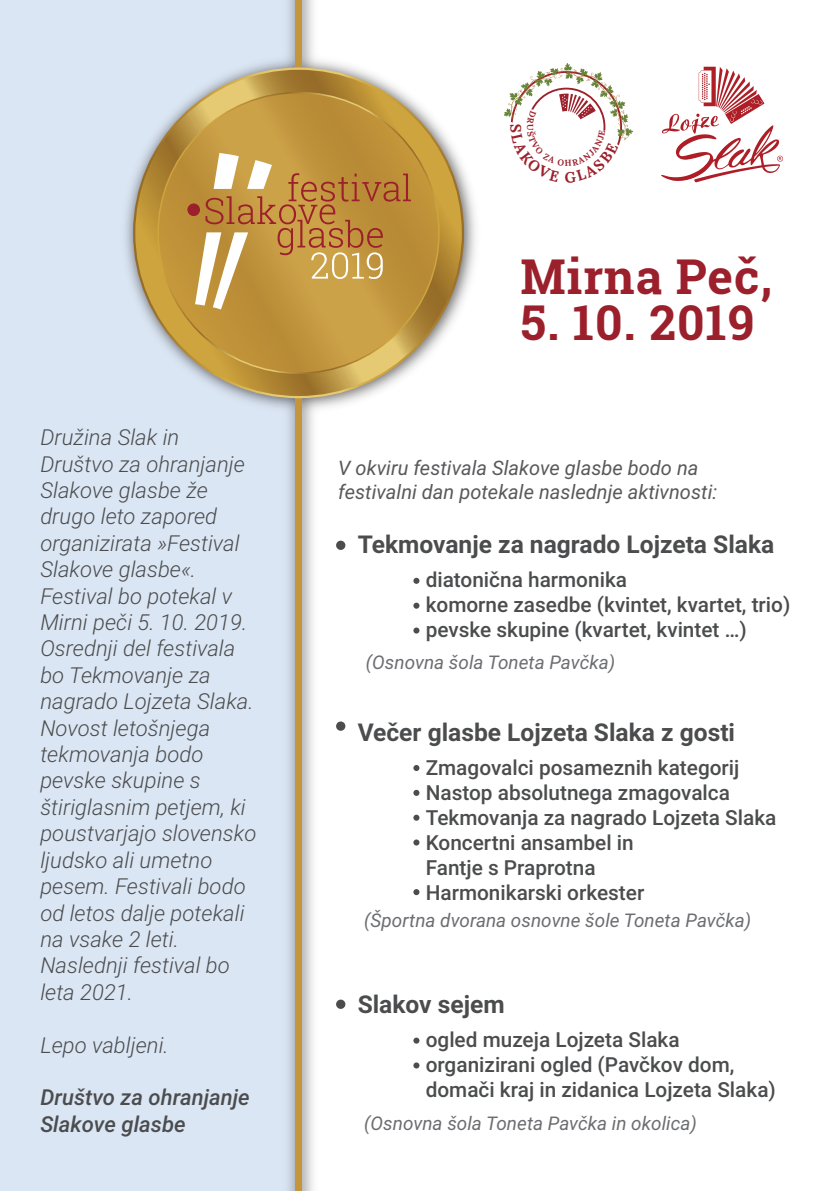
<style>
.page{position:relative;width:840px;height:1191px;background:#fff}
.page>*{position:absolute;margin:0;border:0;box-sizing:border-box;transform-origin:0 0}
.t1{font:700 48px "Roboto Slab";letter-spacing:.02em;color:#9b202b}
.t2{font:700 24.6px "Roboto";color:#4b4c4d}
.t3{font:italic 300 22px/26.4px "Roboto";color:#4b4c4d}
.t4{font:italic 500 22px/26.4px "Roboto";color:#4b4c4d}
.t5{font:500 20.8px/25px "Roboto";color:#4b4c4d}
.t6{font:italic 20px/24px "Roboto";color:#59595c}
.t7{font:italic 18.8px "Roboto";color:#6c6d70}
</style>
<div class="page">
<div style="left:0;top:0;width:298px;height:1191px;background:#dbe6f4"></div>
<img style="left:125px;top:0;width:351px;height:1191px">
<div style="left:295px;top:0;width:6px;height:1191px;background:#c4953b"></div>
<svg style="left:134px;top:69px;width:328px;height:328px;background:#b89039"></svg>
<svg style="left:144px;top:77px;width:310px;height:312px"></svg>
<svg style="left:195px;top:153px;width:215px;height:156px;background:#c59850"></svg>
<div style="left:187px;top:203px;width:13px;height:13px;background:#9b202b;border-radius:50%"></div>
<svg style="left:661px;top:67px;width:121px;height:116px"></svg>
<svg style="left:503px;top:63px;width:130px;height:83px"></svg>
<p class="t3" style="left:40px;top:423px;width:217px">Družina Slak in<br>Društvo za ohranjanje<br>Slakove glasbe že drugo leto zapored organizirata »Festival<br>Slakove glasbe«.<br>Festival bo potekal v<br>Mirni peči 5. 10. 2019.<br>Osrednji del festivala bo Tekmovanje za nagrado Lojzeta Slaka.<br>Novost letošnjega tekmovanja bodo pevske skupine s štiriglasnim petjem, ki poustvarjajo slovensko ljudsko ali umetno pesem. Festivali bodo od letos dalje potekali na vsake 2 leti.<br>Naslednji festival bo leta 2021.</p>
<p class="t3" style="left:40px;top:1030px;width:130px">Lepo vabljeni.</p>
<p class="t4" style="left:40px;top:1083px;width:211px">Društvo za ohranjanje<br>Slakove glasbe</p>
<h1 class="t1" style="left:520px;top:244px;width:253px">Mirna Peč,</h1>
<h1 class="t1" style="left:520px;top:290px;width:235px">5. 10. 2019</h1>
<p class="t6" style="left:338px;top:455px;width:380px">V okviru festivala Slakove glasbe bodo na festivalni dan potekale naslednje aktivnosti:</p>
<p class="t2" style="left:357px;top:527px;width:418px">Tekmovanje za nagrado Lojzeta Slaka</p>
<p class="t5" style="left:425px;top:566px;width:366px">diatonična harmonika<br>komorne zasedbe (kvintet, kvartet, trio) pevske skupine (kvartet, kvintet …)</p>
<p class="t7" style="left:365px;top:649px;width:251px">(Osnovna šola Toneta Pavčka)</p>
<p class="t2" style="left:357px;top:715px;width:379px">Večer glasbe Lojzeta Slaka z gosti</p>
<p class="t5" style="left:425px;top:754px;width:352px">Zmagovalci posameznih kategorij<br>Nastop absolutnega zmagovalca<br>Tekmovanja za nagrado Lojzeta Slaka<br>Koncertni ansambel in<br>Fantje s Praprotna<br>Harmonikarski orkester</p>
<p class="t7" style="left:364px;top:907px;width:388px">(Športna dvorana osnovne šole Toneta Pavčka)</p>
<p class="t2" style="left:357px;top:986px;width:148px">Slakov sejem</p>
<p class="t5" style="left:425px;top:1026px;width:351px">ogled muzeja Lojzeta Slaka organizirani ogled (Pavčkov dom, domači kraj in zidanica Lojzeta Slaka)</p>
<p class="t7" style="left:364px;top:1109px;width:334px">(Osnovna šola Toneta Pavčka in okolica)</p>
</div>
